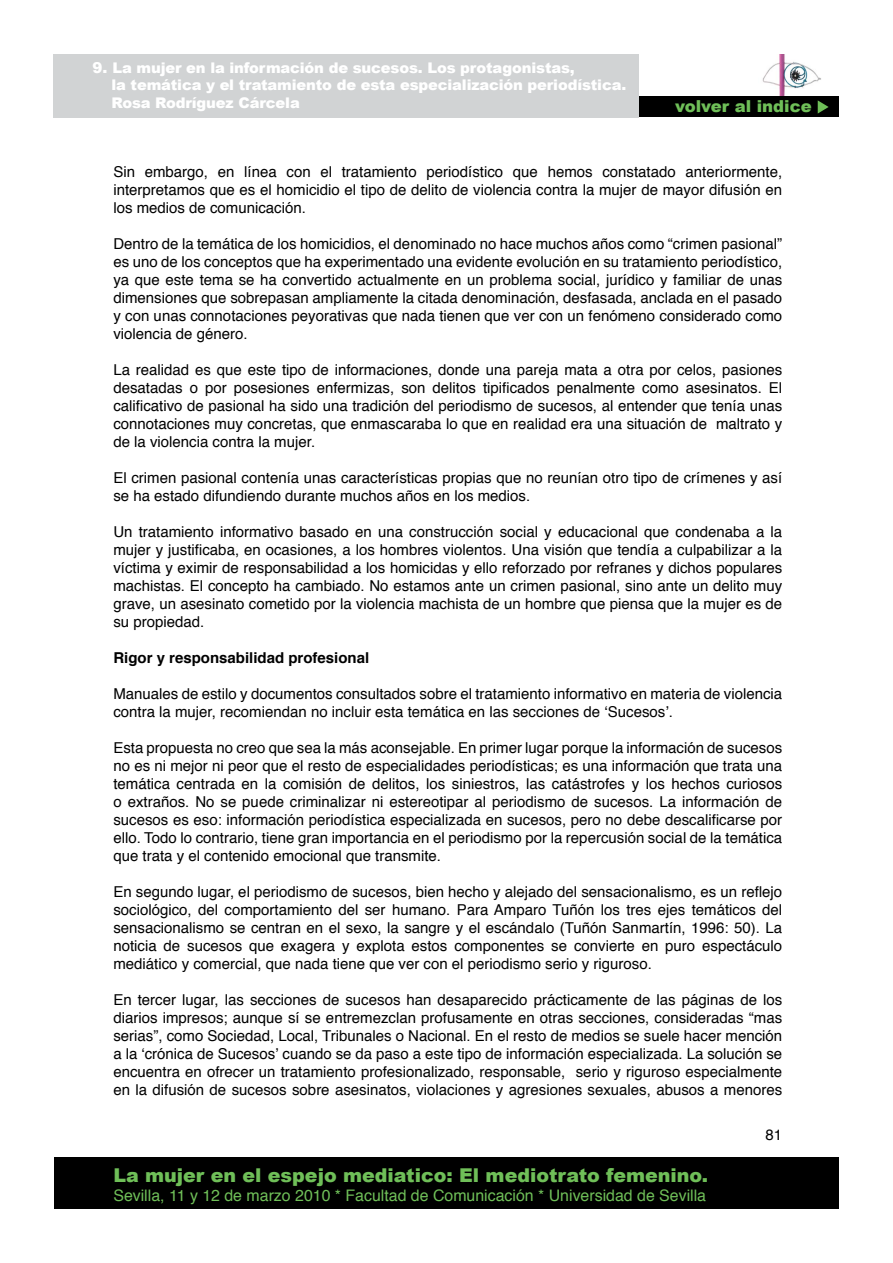
<style>
.page{position:relative;width:893px;height:1263px;background:#fff}
.page>*{position:absolute;margin:0;border:0;box-sizing:border-box;transform-origin:0 0}
.t1{font:900 19.05px "Arial";color:#6fbf58}
.t2{font:900 16.5px "Arial";color:#6fbf58}
.t3{font:15.9px "Helvetica";color:#6fbf58}
.Estilo_de_párrafo_2{font:15px/18px "Helvetica";color:#000;text-align:justify}
.t4{font:700 15px "Helvetica";color:#000}
.t5{font:900 14.7px/17.7px "Arial";letter-spacing:-.01em;color:#fff}
.s1{font-size:15px}
</style>
<div class="page">
<img style="left:758px;top:54px;width:63px;height:43px">
<div style="left:54px;top:1158px;width:785px;height:51px;background:#000"></div>
<div style="left:54px;top:97px;width:784px;height:20px;background:#000"></div>
<svg style="left:818px;top:100px;width:11px;height:14px"></svg>
<div style="left:54px;top:54px;width:585px;height:63px;background:#d1d3d4"></div>
<p class="t5" style="left:111px;top:58px;width:516px;text-indent:-19px"><span class="s1">9.</span> La mujer en la información de sucesos. Los protagonistas,<br>la temática y el tratamiento de esta especialización periodística.<br>Rosa Rodríguez Cárcela</p>
<p class="t2" style="left:675px;top:95px;width:138px">volver al indice</p>
<p class="Estilo_de_párrafo_2" style="left:113px;top:163px;width:670px">Sin embargo, en línea con el tratamiento periodístico que hemos constatado anteriormente, interpretamos que es el homicidio el tipo de delito de violencia contra la mujer de mayor difusión en los medios de comunicación.</p>
<p class="Estilo_de_párrafo_2" style="left:113px;top:235px;width:670px">Dentro de la temática de los homicidios, el denominado no hace muchos años como “crimen pasional” es uno de los conceptos que ha experimentado una evidente evolución en su tratamiento periodístico, ya que este tema se ha convertido actualmente en un problema social, jurídico y familiar de unas dimensiones que sobrepasan ampliamente la citada denominación, desfasada, anclada en el pasado y con unas connotaciones peyorativas que nada tienen que ver con un fenómeno considerado como violencia de género.</p>
<p class="Estilo_de_párrafo_2" style="left:113px;top:361px;width:670px">La realidad es que este tipo de informaciones, donde una pareja mata a otra por celos, pasiones desatadas o por posesiones enfermizas, son delitos tipificados penalmente como asesinatos. El calificativo de pasional ha sido una tradición del periodismo de sucesos, al entender que tenía unas connotaciones muy concretas, que enmascaraba lo que en realidad era una situación de maltrato y de la violencia contra la mujer.</p>
<p class="Estilo_de_párrafo_2" style="left:113px;top:469px;width:670px">El crimen pasional contenía unas características propias que no reunían otro tipo de crímenes y así se ha estado difundiendo durante muchos años en los medios.</p>
<p class="Estilo_de_párrafo_2" style="left:113px;top:523px;width:670px">Un tratamiento informativo basado en una construcción social y educacional que condenaba a la mujer y justificaba, en ocasiones, a los hombres violentos. Una visión que tendía a culpabilizar a la víctima y eximir de responsabilidad a los homicidas y ello reforzado por refranes y dichos populares machistas. El concepto ha cambiado. No estamos ante un crimen pasional, sino ante un delito muy grave, un asesinato cometido por la violencia machista de un hombre que piensa que la mujer es de su propiedad.</p>
<p class="t4" style="left:113px;top:645px;width:257px">Rigor y responsabilidad profesional</p>
<p class="Estilo_de_párrafo_2" style="left:113px;top:685px;width:670px">Manuales de estilo y documentos consultados sobre el tratamiento informativo en materia de violencia contra la mujer, recomiendan no incluir esta temática en las secciones de ‘Sucesos’.</p>
<p class="Estilo_de_párrafo_2" style="left:113px;top:739px;width:670px">Esta propuesta no creo que sea la más aconsejable. En primer lugar porque la información de sucesos no es ni mejor ni peor que el resto de especialidades periodísticas; es una información que trata una temática centrada en la comisión de delitos, los siniestros, las catástrofes y los hechos curiosos o extraños. No se puede criminalizar ni estereotipar al periodismo de sucesos. La información de sucesos es eso: información periodística especializada en sucesos, pero no debe descalificarse por ello. Todo lo contrario, tiene gran importancia en el periodismo por la repercusión social de la temática que trata y el contenido emocional que transmite.</p>
<p class="Estilo_de_párrafo_2" style="left:113px;top:883px;width:670px">En segundo lugar, el periodismo de sucesos, bien hecho y alejado del sensacionalismo, es un reflejo sociológico, del comportamiento del ser humano. Para Amparo Tuñón los tres ejes temáticos del sensacionalismo se centran en el sexo, la sangre y el escándalo (Tuñón Sanmartín, 1996: 50). La noticia de sucesos que exagera y explota estos componentes se convierte en puro espectáculo mediático y comercial, que nada tiene que ver con el periodismo serio y riguroso.</p>
<p class="Estilo_de_párrafo_2" style="left:113px;top:991px;width:670px">En tercer lugar, las secciones de sucesos han desaparecido prácticamente de las páginas de los diarios impresos; aunque sí se entremezclan profusamente en otras secciones, consideradas “mas serias”, como Sociedad, Local, Tribunales o Nacional. En el resto de medios se suele hacer mención a la ‘crónica de Sucesos’ cuando se da paso a este tipo de información especializada. La solución se encuentra en ofrecer un tratamiento profesionalizado, responsable, serio y riguroso especialmente en la difusión de sucesos sobre asesinatos, violaciones y agresiones sexuales, abusos a menores</p>
<p class="t1" style="left:113px;top:1161px;width:596px">La mujer en el espejo mediatico: El mediotrato femenino.</p>
<p class="t3" style="left:113px;top:1183px;width:594px">Sevilla, 11 y 12 de marzo 2010 * Facultad de Comunicación * Universidad de Sevilla</p>
<p class="Estilo_de_párrafo_2" style="left:766px;top:1126px;width:18px">81</p>
</div>
